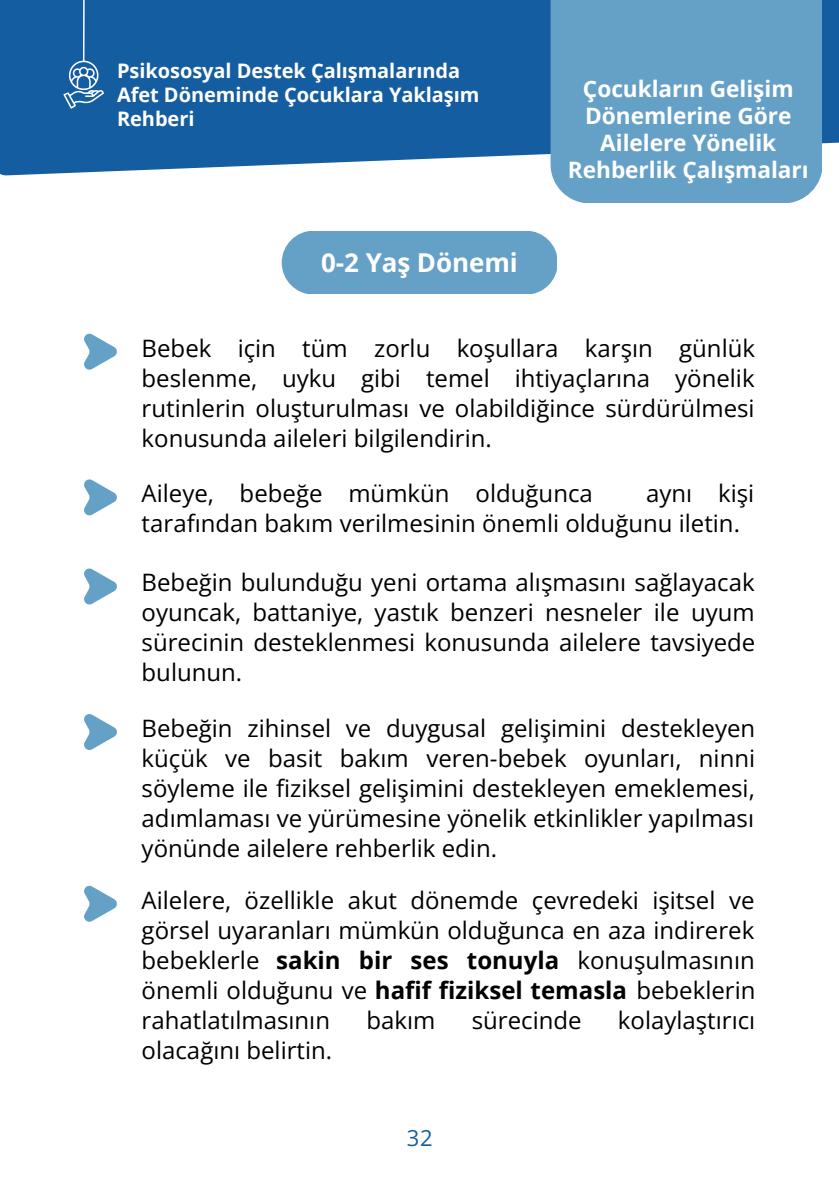
<style>
.page{position:relative;width:839px;height:1191px;background:#fff}
.page>*{position:absolute;margin:0;border:0;box-sizing:border-box;transform-origin:0 0}
.t1{font:700 26px "Open Sans";letter-spacing:-.005em;color:#fff}
.t2{font:24px/30px "Open Sans";color:#000;text-align:justify}
.t3{font:700 22.6px/27px "Open Sans";letter-spacing:-.005em;color:#fff;text-align:center}
.t4{font:22px "Open Sans";color:#145da0}
.t5{font:700 20px/24px "Open Sans";letter-spacing:-.005em;color:#fff}
.s1{font-weight:700}
</style>
<div class="page">
<svg style="left:84px;top:334px;width:33px;height:36px"></svg>
<div style="left:282px;top:231px;width:275px;height:63px;background:#65a0c6;border-radius:32px"></div>
<svg style="left:84px;top:479px;width:33px;height:36px"></svg>
<svg style="left:84px;top:569px;width:33px;height:36px"></svg>
<svg style="left:84px;top:714px;width:33px;height:36px"></svg>
<svg style="left:0;top:0;width:838px;height:176px;background:#2468a6"></svg>
<hr style="left:83px;top:0;width:2px;height:62px;background:#fff">
<svg style="left:63px;top:61px;width:41px;height:48px;background:#4c84b6"></svg>
<svg style="left:84px;top:886px;width:33px;height:36px"></svg>
<div style="left:550px;top:0;width:271px;height:203px;background:#65a0c6"></div>
<p class="t5" style="left:117px;top:58px;width:364px">Psikososyal Destek Çalışmalarında<br>Afet Döneminde Çocuklara Yaklaşım<br>Rehberi</p>
<p class="t1" style="left:321px;top:244px;width:198px">0-2 Yaş Dönemi</p>
<p class="t3" style="left:568px;top:75px;width:242px">Çocukların Gelişim<br>Dönemlerine Göre<br>Ailelere Yönelik<br>Rehberlik Çalışmaları</p>
<p class="t2" style="left:142px;top:332px;width:615px">Bebek için tüm zorlu koşullara karşın günlük beslenme, uyku gibi temel ihtiyaçlarına yönelik rutinlerin oluşturulması ve olabildiğince sü rdü rü lmesi konusunda aileleri bilgilendirin.</p>
<p class="t2" style="left:142px;top:478px;width:453px">Aileye, bebeğe mümkün olduğunca</p>
<p class="t2" style="left:142px;top:478px;width:614px;text-indent:504px">aynı kişi tarafından bakım verilmesinin önemli olduğunu iletin.</p>
<p class="t2" style="left:142px;top:567px;width:615px">Bebeğin bulunduğu yeni ortama alışmasını sağlayacak oyuncak, battaniye, yastık benzeri nesneler ile uyum sürecinin desteklenmesi konusunda ailelere tavsiyede bulunun.</p>
<p class="t2" style="left:142px;top:713px;width:615px">Bebeğin zihinsel ve duygusal gelişimini destekleyen küçü k ve basit bakım veren-bebek oyunları, ninni söyleme ile fiziksel gelişimini destekleyen emeklemesi, adımlaması ve yürümesine yönelik etkinlikler yapılması yönünde ailelere rehberlik edin.</p>
<p class="t2" style="left:142px;top:884px;width:615px">Ailelere, özellikle akut dönemde çevredeki işitsel ve görsel uyaranları mümkün olduğunca en aza indirerek bebeklerle <span class="s1">sakin bir ses tonuyla</span> konuşulmasının önemli olduğunu ve <span class="s1">hafif fiziksel temasla</span> bebeklerin rahatlatılmasının</p>
<p class="t2" style="left:366px;top:1004px;width:70px">bakım</p>
<p class="t2" style="left:472px;top:1004px;width:111px">sürecinde</p>
<p class="t2" style="left:618px;top:1004px;width:139px">kolaylaştırıcı</p>
<p class="t2" style="left:142px;top:1034px;width:192px">olacağını belirtin.</p>
<p class="t4" style="left:407px;top:1123px;width:28px">32</p>
</div>
